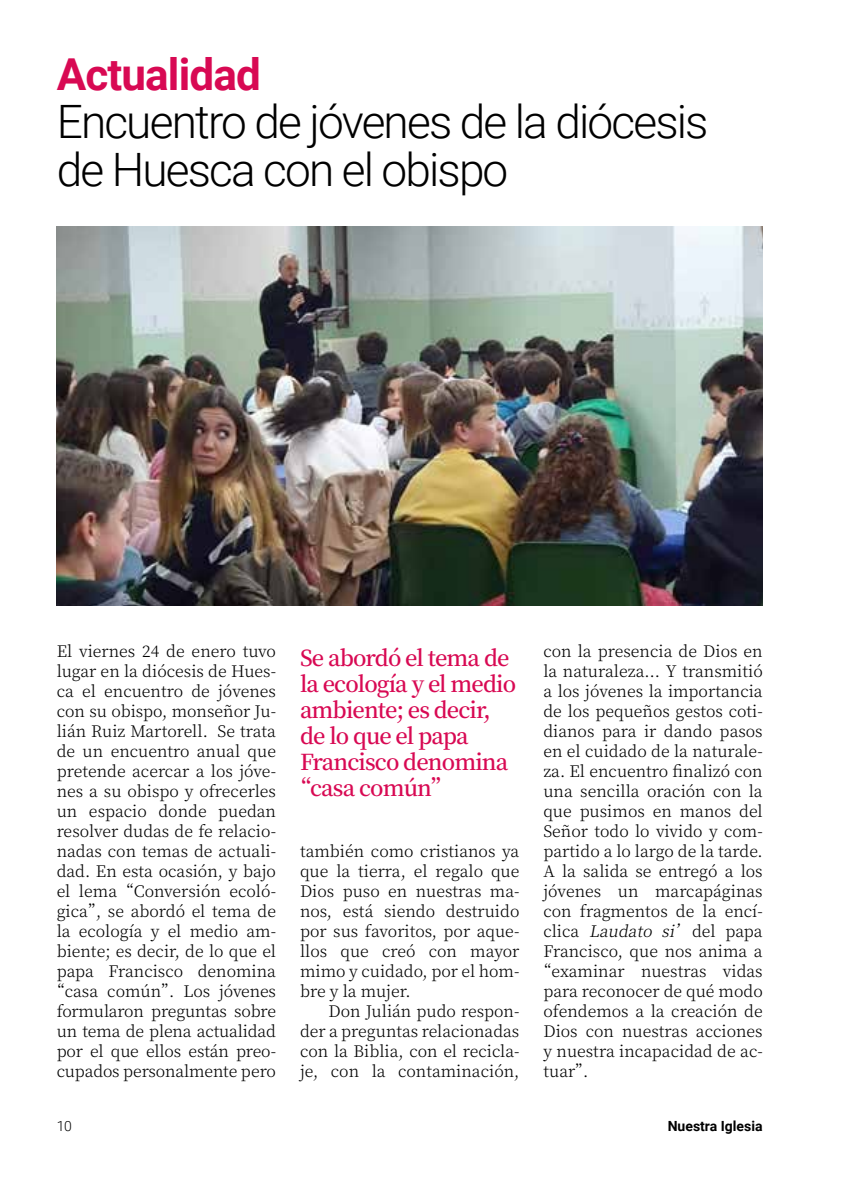
<style>
.page{position:relative;width:842px;height:1191px;background:#fff}
.page>*{position:absolute;margin:0;border:0;box-sizing:border-box;transform-origin:0 0}
.t1{font:300 46px/48px "Roboto";letter-spacing:-.04em;color:#000}
.t2{font:700 44px "Roboto";letter-spacing:-.02em;color:#d80953}
.t3{font:600 22px "Noto Serif TC";letter-spacing:-.04em;color:#d80953}
.t4{font:300 16px/20px "Noto Serif TC";color:#000;text-align:justify}
.t5{font:700 14px "Roboto";color:#000}
.t6{font:300 14px "Roboto";color:#000}
.s1{font-style:italic}
</style>
<div class="page">
<img style="left:57px;top:226px;width:706px;height:379px">
<h2 class="t2" style="left:57px;top:43px;width:206px">Actualidad</h2>
<h1 class="t1" style="left:57px;top:96px;width:653px">Encuentro de jóvenes de la diócesis de Huesca con el obispo</h1>
<p class="t4" style="left:49px;top:641px;width:229px;text-align:center">El viernes 24 de enero tuvo lugar en la diócesis de Hues&shy;ca el encuentro de jóvenes con su obispo, monseñor Ju&shy;lián Ruiz Martorell. Se trata de un encuentro anual que pretende acercar a los jóve&shy;nes a su obispo y ofrecerles un espacio donde puedan resolver dudas de fe relacio&shy;nadas con temas de actuali&shy;dad. En esta ocasión, y bajo el lema “Conversión ecoló&shy;gica”, se abordó el tema de la ecología y el medio am&shy;biente; es decir, de lo que el papa Francisco denomina “casa común”. Los jóvenes formularon preguntas sobre un tema de plena actualidad por el que ellos están preo&shy;cupados personalmente pero</p>
<h3 class="t3" style="left:300px;top:645px;width:211px">Se abordó el tema de</h3>
<h3 class="t3" style="left:300px;top:671px;width:218px">la ecología y el medio</h3>
<h3 class="t3" style="left:300px;top:697px;width:192px">ambiente; es decir,</h3>
<h3 class="t3" style="left:300px;top:723px;width:170px">de lo que el papa</h3>
<h3 class="t3" style="left:300px;top:749px;width:210px">Francisco denomina</h3>
<h3 class="t3" style="left:290px;top:775px;width:163px">“casa común”</h3>
<p class="t4" style="left:300px;top:841px;width:221px">también como cristianos ya que la tierra, el regalo que Dios puso en nuestras ma&shy;nos, está siendo destruido por sus favoritos, por aque&shy;llos que creó con mayor mimo y cuidado, por el hom&shy;bre y la mujer.</p>
<p class="t4" style="left:300px;top:1001px;width:221px;text-indent:28px">Don Julián pudo respon&shy;der a preguntas relacionadas con la Biblia, con el recicla&shy;je, con la contaminación,</p>
<p class="t4" style="left:543px;top:641px;width:221px">con la presencia de Dios en</p>
<p class="t4" style="left:543px;top:661px;width:221px">la naturaleza… Y transmitió</p>
<p class="t4" style="left:543px;top:681px;width:221px">a los jóvenes la importancia</p>
<p class="t4" style="left:543px;top:701px;width:221px">de los pequeños gestos coti-</p>
<p class="t4" style="left:543px;top:721px;width:221px">dianos para ir dando pasos</p>
<p class="t4" style="left:543px;top:741px;width:221px">en el cuidado de la naturale-</p>
<p class="t4" style="left:543px;top:761px;width:221px">za. El encuentro finalizó con</p>
<p class="t4" style="left:543px;top:781px;width:221px">una sencilla oración con la</p>
<p class="t4" style="left:543px;top:801px;width:221px">que pusimos en manos del</p>
<p class="t4" style="left:543px;top:821px;width:221px">Señor todo lo vivido y com-</p>
<p class="t4" style="left:543px;top:841px;width:221px">partido a lo largo de la tarde.</p>
<p class="t4" style="left:543px;top:861px;width:221px">A la salida se entregó a los</p>
<p class="t4" style="left:543px;top:881px;width:221px">jóvenes un marcapáginas</p>
<p class="t4" style="left:543px;top:901px;width:221px">con fragmentos de la encí-</p>
<p class="t4" style="left:543px;top:921px;width:221px">clica <span class="s1">Laudato si’</span>del papa</p>
<p class="t4" style="left:543px;top:941px;width:221px">Francisco, que nos anima a</p>
<p class="t4" style="left:536px;top:961px;width:229px">“examinar nuestras vidas</p>
<p class="t4" style="left:543px;top:981px;width:221px">para reconocer de qué modo</p>
<p class="t4" style="left:543px;top:1001px;width:221px">ofendemos a la creación de</p>
<p class="t4" style="left:543px;top:1021px;width:221px">Dios con nuestras acciones</p>
<p class="t4" style="left:543px;top:1041px;width:221px">y nuestra incapacidad de ac-</p>
<p class="t4" style="left:543px;top:1061px;width:49px">tuar”.</p>
<p class="t6" style="left:57px;top:1116px;width:17px">10</p>
<p class="t5" style="left:668px;top:1116px;width:96px">Nuestra Iglesia</p>
</div>
